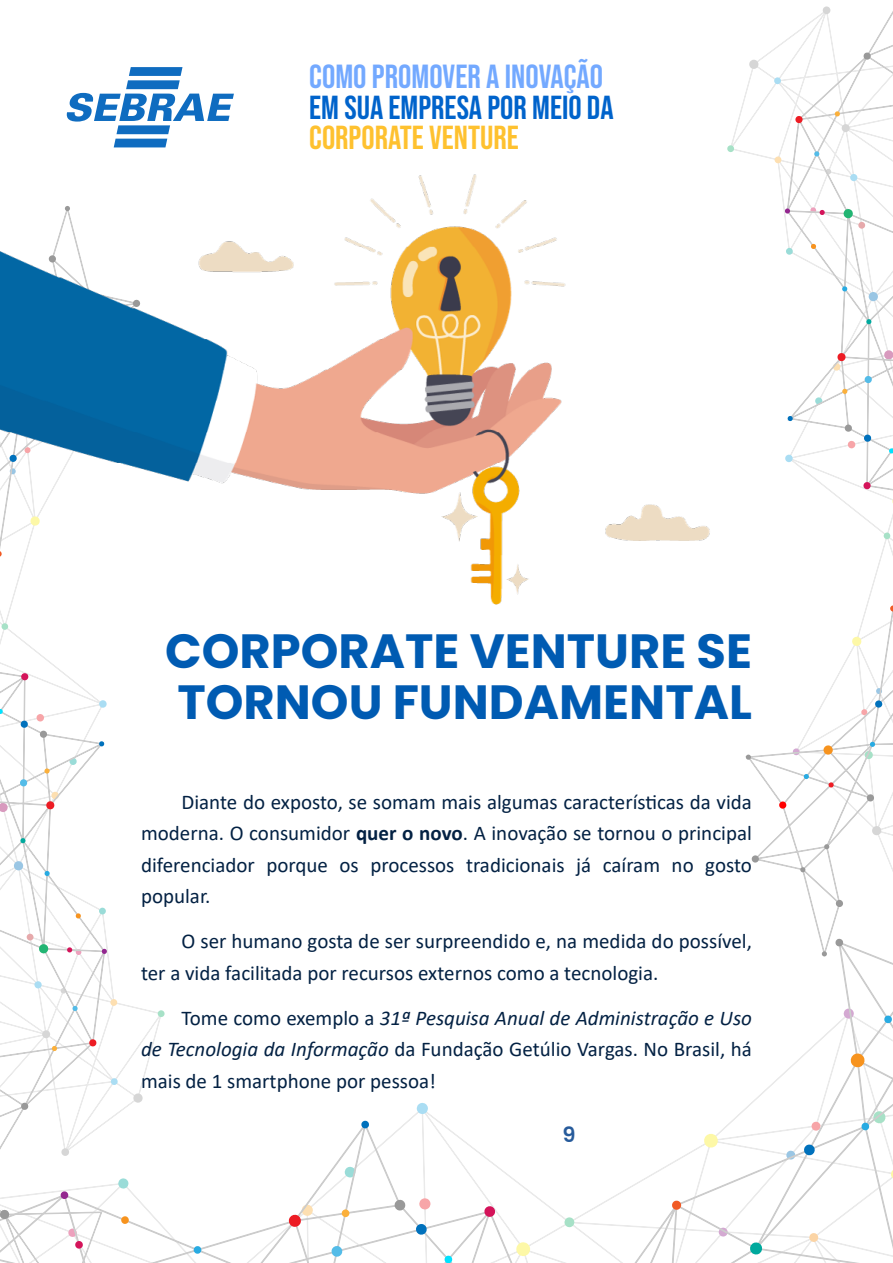
<style>
.page{position:relative;width:893px;height:1263px;background:#fff}
.page>*{position:absolute;margin:0;border:0;box-sizing:border-box;transform-origin:0 0}
.t1{font:700 48px/51px "Poppins";color:#005bb2}
.t2{font:33.3px "Bebas Neue";color:#73a9ff}
.t3{font:33.15px "Bebas Neue";color:#0063cb}
.t4{font:33.15px "Bebas Neue";color:#fec12f}
.t5{font:21px/31.5px "Calibri";color:#032143;text-align:justify}
.t6{font:600 21px "Poppins";color:#275b9b}
.s1{font-weight:700}
.s2{font-style:italic}
</style>
<div class="page">
<svg style="left:77px;top:67px;width:157px;height:27px"></svg>
<svg style="left:249px;top:955px;width:644px;height:308px"></svg>
<svg style="left:850px;top:1052px;width:15px;height:16px"></svg>
<svg style="left:749px;top:1241px;width:14px;height:14px"></svg>
<svg style="left:803px;top:1144px;width:12px;height:12px"></svg>
<svg style="left:884px;top:1015px;width:8px;height:9px"></svg>
<svg style="left:861px;top:1110px;width:25px;height:21px"></svg>
<svg style="left:671px;top:1200px;width:11px;height:10px"></svg>
<svg style="left:288px;top:1204px;width:25px;height:23px"></svg>
<svg style="left:415px;top:1223px;width:12px;height:12px"></svg>
<svg style="left:331px;top:1245px;width:12px;height:12px"></svg>
<svg style="left:484px;top:1205px;width:12px;height:12px"></svg>
<svg style="left:394px;top:1199px;width:12px;height:12px"></svg>
<svg style="left:361px;top:1120px;width:8px;height:9px"></svg>
<svg style="left:341px;top:1209px;width:9px;height:8px"></svg>
<svg style="left:444px;top:1255px;width:9px;height:8px"></svg>
<svg style="left:745px;top:6px;width:148px;height:949px"></svg>
<svg style="left:823px;top:745px;width:10px;height:10px"></svg>
<div style="left:866px;top:794px;width:8px;height:8px;background:#999;border-radius:3px"></div>
<svg style="left:875px;top:700px;width:8px;height:8px"></svg>
<div style="left:751px;top:855px;width:8px;height:8px;background:#999;border-radius:3px"></div>
<svg style="left:779px;top:801px;width:8px;height:8px"></svg>
<div style="left:835px;top:899px;width:8px;height:8px;background:#999;border-radius:3px"></div>
<svg style="left:824px;top:844px;width:5px;height:5px"></svg>
<svg style="left:822px;top:951px;width:5px;height:6px"></svg>
<svg style="left:800px;top:867px;width:6px;height:5px"></svg>
<svg style="left:746px;top:754px;width:5px;height:6px"></svg>
<svg style="left:803px;top:774px;width:6px;height:5px"></svg>
<svg style="left:828px;top:782px;width:6px;height:6px"></svg>
<svg style="left:864px;top:741px;width:11px;height:19px"></svg>
<svg style="left:890px;top:605px;width:3px;height:7px"></svg>
<svg style="left:863px;top:52px;width:8px;height:8px"></svg>
<svg style="left:889px;top:448px;width:4px;height:6px"></svg>
<svg style="left:0;top:679px;width:249px;height:584px"></svg>
<svg style="left:0;top:1209px;width:10px;height:11px"></svg>
<svg style="left:46px;top:792px;width:13px;height:18px"></svg>
<svg style="left:27px;top:933px;width:22px;height:21px"></svg>
<svg style="left:20px;top:720px;width:8px;height:8px"></svg>
<svg style="left:20px;top:779px;width:8px;height:8px"></svg>
<svg style="left:21px;top:679px;width:8px;height:2px"></svg>
<svg style="left:39px;top:730px;width:9px;height:8px"></svg>
<svg style="left:89px;top:1039px;width:8px;height:8px"></svg>
<svg style="left:21px;top:1102px;width:8px;height:8px"></svg>
<svg style="left:99px;top:741px;width:6px;height:6px"></svg>
<svg style="left:44px;top:768px;width:6px;height:6px"></svg>
<svg style="left:0;top:708px;width:3px;height:6px"></svg>
<svg style="left:20px;top:838px;width:6px;height:5px"></svg>
<svg style="left:101px;top:948px;width:6px;height:6px"></svg>
<svg style="left:52px;top:1045px;width:5px;height:6px"></svg>
<svg style="left:44px;top:870px;width:6px;height:6px"></svg>
<svg style="left:75px;top:913px;width:6px;height:6px"></svg>
<svg style="left:67px;top:947px;width:14px;height:8px"></svg>
<svg style="left:72px;top:1005px;width:6px;height:6px"></svg>
<img style="left:0;top:94px;width:878px;height:585px">
<h2 class="t2" style="left:309px;top:58px;width:295px">COMO PROMOVER A INOVAÇÃO</h2>
<h3 class="t4" style="left:309px;top:119px;width:211px">CORPORATE VENTURE</h3>
<h3 class="t3" style="left:309px;top:88px;width:306px">EM SUA EMPRESA POR MEIO DA</h3>
<h1 class="t1" style="left:165px;top:625px;width:588px">CORPORATE VENTURE SE<br>TORNOU FUNDAMENTAL</h1>
<p class="t5" style="left:141px;top:785px;width:612px;text-indent:41px">Diante do exposto, se somam mais algumas características da vida moderna. O consumidor <span class="s1">quer o novo</span>. A inovação se tornou o principal diferenciador porque os processos tradicionais já caíram no gosto popular.</p>
<p class="t5" style="left:141px;top:925px;width:612px;text-indent:41px">O ser humano gosta de ser surpreendido e, na medida do possível, ter a vida facilitada por recursos externos como a tecnologia.</p>
<p class="t5" style="left:141px;top:1001px;width:612px;text-indent:40px">Tome como exemplo a <span class="s2">31ª Pesquisa Anual de Administração e Uso de Tecnologia da Informação</span> da Fundação Getúlio Vargas. No Brasil, há mais de 1 smartphone por pessoa!</p>
<p class="t6" style="left:563px;top:1122px;width:15px">9</p>
</div>
